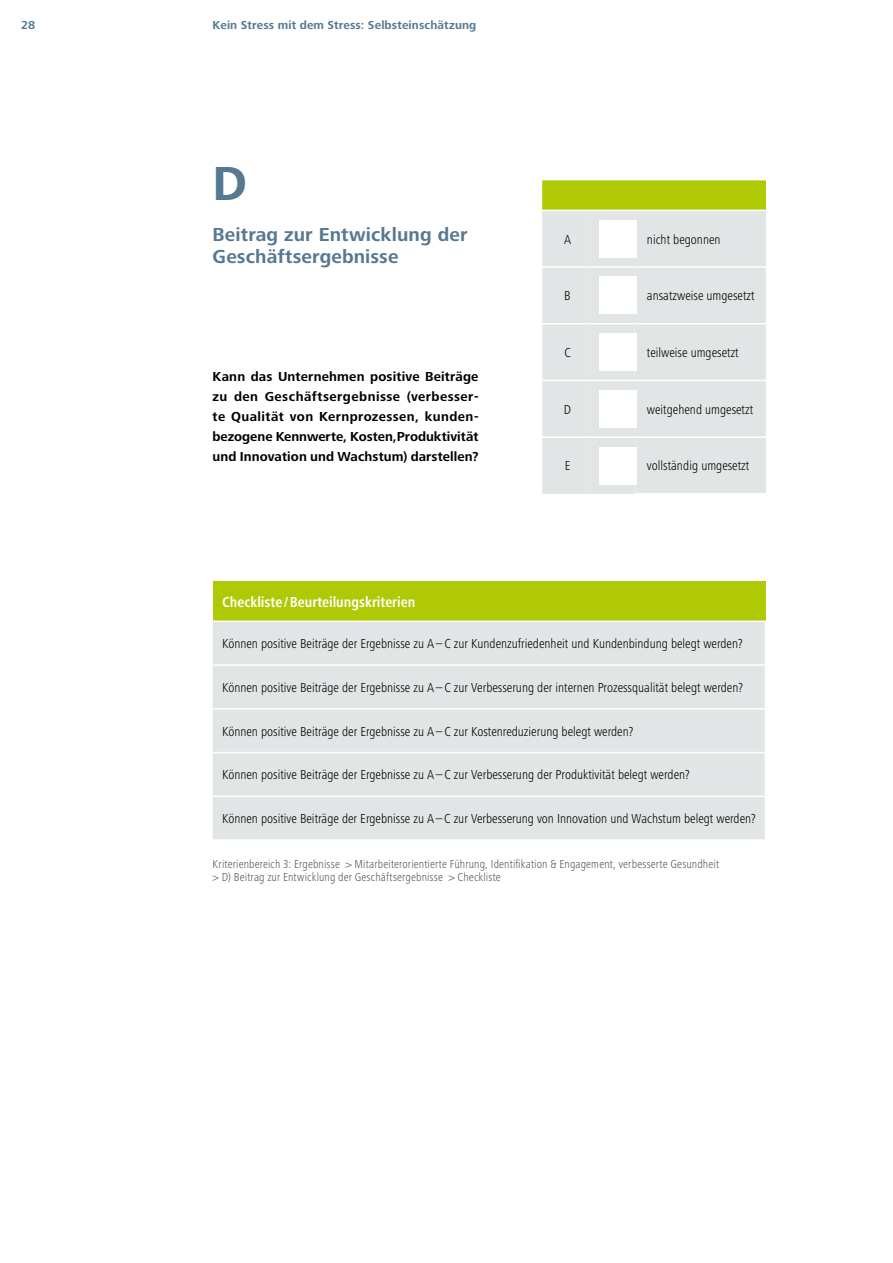
<style>
.page{position:relative;width:893px;height:1263px;background:#fff}
.page>*{position:absolute;margin:0;border:0;box-sizing:border-box;transform-origin:0 0}
.t1{font:700 49.5px "Frutiger Next Pro";color:#567991}
.t2{font:700 19.5px/22.5px "Frutiger Next Pro";letter-spacing:.005em;color:#567991}
.t3{font:700 condensed 15px "Frutiger Next Pro";color:#fff}
.t4{font:300 condensed 13.5px "Frutiger Next Pro";color:#000}
.t5{font:700 13.5px/20.1px "Frutiger Next Pro";letter-spacing:.005em;color:#000;text-align:justify}
.t6{font:300 condensed 12px/13.5px "Frutiger Next Pro";letter-spacing:.01em;color:#565656}
.t7{font:700 12px "Frutiger Next Pro";letter-spacing:.01em;color:#567991}
</style>
<div class="page">
<div style="left:213px;top:581px;width:552px;height:40px;background:#afca05"></div>
<div style="left:213px;top:622px;width:552px;height:217px;background:#e2e5e5"></div>
<hr style="left:213px;top:620px;width:553px;height:2px;background:#fff">
<hr style="left:213px;top:664px;width:553px;height:2px;background:#fff">
<hr style="left:213px;top:708px;width:553px;height:1px;background:#fff">
<hr style="left:213px;top:752px;width:553px;height:1px;background:#fff">
<hr style="left:213px;top:795px;width:553px;height:2px;background:#fff">
<svg style="left:542px;top:180px;width:224px;height:314px;background:#dce2cd"></svg>
<hr style="left:634px;top:493px;width:132px;height:2px;background:#fff">
<hr style="left:542px;top:436px;width:48px;height:2px;background:#fff">
<hr style="left:590px;top:436px;width:44px;height:2px;background:#fff">
<hr style="left:634px;top:436px;width:132px;height:2px;background:#fff">
<hr style="left:542px;top:266px;width:48px;height:2px;background:#fff">
<hr style="left:590px;top:266px;width:44px;height:2px;background:#fff">
<hr style="left:634px;top:266px;width:132px;height:2px;background:#fff">
<hr style="left:542px;top:323px;width:48px;height:1px;background:#fff">
<hr style="left:590px;top:323px;width:44px;height:1px;background:#fff">
<hr style="left:634px;top:323px;width:132px;height:1px;background:#fff">
<hr style="left:542px;top:380px;width:48px;height:1px;background:#fff">
<hr style="left:590px;top:380px;width:44px;height:1px;background:#fff">
<hr style="left:634px;top:380px;width:132px;height:1px;background:#fff">
<hr style="left:542px;top:210px;width:48px;height:1px;background:#fff">
<hr style="left:590px;top:210px;width:44px;height:1px;background:#fff">
<hr style="left:634px;top:210px;width:132px;height:1px;background:#fff">
<div style="left:599px;top:220px;width:38px;height:37px;background:#fff"></div>
<div style="left:599px;top:277px;width:38px;height:37px;background:#fff"></div>
<div style="left:599px;top:333px;width:38px;height:38px;background:#fff"></div>
<div style="left:599px;top:390px;width:38px;height:38px;background:#fff"></div>
<div style="left:599px;top:447px;width:38px;height:37px;background:#fff"></div>
<p class="t7" style="left:21px;top:20px;width:16px">28</p>
<p class="t7" style="left:213px;top:20px;width:265px">Kein Stress mit dem Stress: Selbsteinschätzung</p>
<h1 class="t1" style="left:213px;top:164px;width:36px">D</h1>
<h2 class="t2" style="left:213px;top:224px;width:256px">Beitrag zur Entwicklung der<br>Geschäftsergebnisse</h2>
<p class="t5" style="left:213px;top:367px;width:267px">Kann das Unternehmen positive Beiträge zu den Geschäftsergebnisse (verbesser&shy;te Qualität von Kernprozessen, kunden - be zogene Kennwerte, Kosten,Produktivi tät und Innovation und Wachstum) darstellen?</p>
<p class="t4" style="left:564px;top:232px;width:9px">A</p>
<p class="t4" style="left:647px;top:232px;width:75px">nicht begonnen</p>
<p class="t4" style="left:564px;top:289px;width:8px">B</p>
<p class="t4" style="left:647px;top:289px;width:109px">ansatzweise umgesetzt</p>
<p class="t4" style="left:564px;top:346px;width:8px">C</p>
<p class="t4" style="left:647px;top:346px;width:93px">teilweise umgesetzt</p>
<p class="t4" style="left:564px;top:402px;width:9px">D</p>
<p class="t4" style="left:647px;top:402px;width:108px">weitgehend umgesetzt</p>
<p class="t4" style="left:565px;top:459px;width:7px">E</p>
<p class="t4" style="left:647px;top:459px;width:104px">vollständig umgesetzt</p>
<p class="t3" style="left:222px;top:596px;width:195px">Checkliste / Beurteilungskriterien</p>
<p class="t4" style="left:222px;top:637px;width:522px">Können positive Beiträge der Ergebnisse zu A – C zur Kundenzufriedenheit und Kundenbindung belegt werden?</p>
<p class="t4" style="left:222px;top:681px;width:522px">Können positive Beiträge der Ergebnisse zu A – C zur Verbesserung der internen Prozessqualität belegt werden?</p>
<p class="t4" style="left:222px;top:724px;width:413px">Können positive Beiträge der Ergebnisse zu A – C zur Kostenreduzierung belegt werden?</p>
<p class="t4" style="left:222px;top:768px;width:469px">Können positive Beiträge der Ergebnisse zu A – C zur Verbesserung der Produktivität belegt werden?</p>
<p class="t4" style="left:222px;top:812px;width:535px">Können positive Beiträge der Ergebnisse zu A – C zur Verbesserung von Innovation und Wachstum belegt werden?</p>
<p class="t6" style="left:213px;top:857px;width:508px">Kriterienbereich 3: Ergebnisse &gt; Mitarbeiterorientierte Führung, Identifikation &amp; Engagement, verbesserte Gesundheit &gt; D) Beitrag zur Entwicklung der Geschäftsergebnisse &gt; Checkliste</p>
</div>
